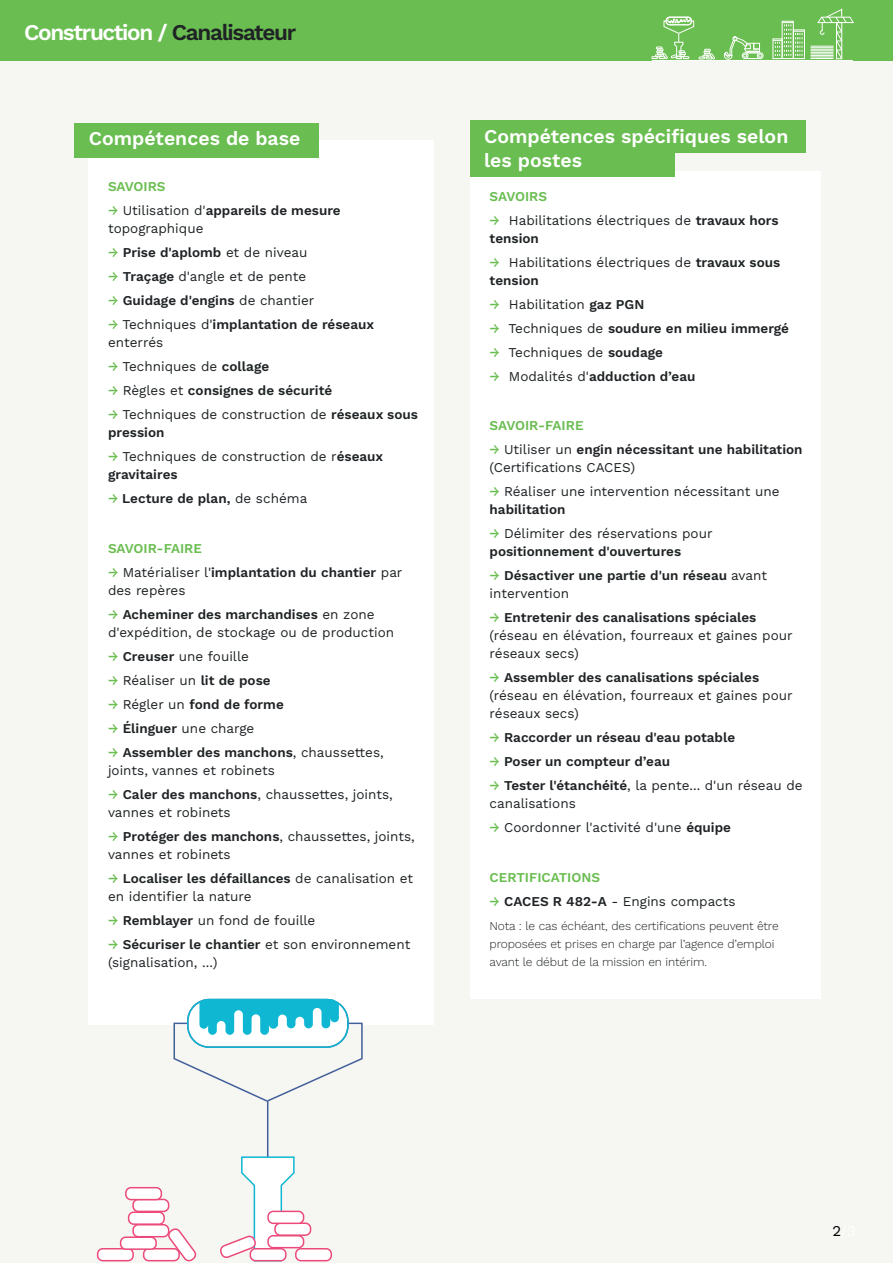
<style>
.page{position:relative;width:893px;height:1263px;background:#f6f6f3}
.page>*{position:absolute;margin:0;border:0;box-sizing:border-box;transform-origin:0 0}
.t1{font:600 22.5px "Work Sans";letter-spacing:-.06em;color:#fff}
.t2{font:600 19.5px/23.4px "Work Sans";color:#fff}
.t3{font:13.5px/18px "Work Sans";color:#1f2325}
.t4{font:600 13.5px/18px "Work Sans";color:#1f2325}
.t5{font:600 13.5px "Work Sans";color:#6abd51}
.t6{font:300 12px/18px "Work Sans";letter-spacing:-.01em;color:#1f2325}
.s1{color:#1f2325}
.s2{font-weight:500;color:#6abd51}
.s3{font-weight:600}
.s4{font-weight:400}
</style>
<div class="page">
<div style="left:470px;top:172px;width:351px;height:827px;background:#fff"></div>
<div style="left:89px;top:140px;width:345px;height:884px;background:#fff"></div>
<div style="left:74px;top:123px;width:244px;height:34px;background:#6abd51"></div>
<div style="left:0;top:0;width:893px;height:61px;background:#6abd51"></div>
<div style="left:793px;top:29px;width:12px;height:30px;border:1px solid #fff"></div>
<div style="left:782px;top:21px;width:12px;height:38px;border:1px solid #fff"></div>
<div style="left:772px;top:38px;width:11px;height:21px;border:1px solid #fff"></div>
<svg style="left:773px;top:22px;width:31px;height:34px"></svg>
<svg style="left:810px;top:8px;width:44px;height:52px"></svg>
<div style="left:757px;top:52px;width:6px;height:7px;border:1px solid #fff;border-radius:50%"></div>
<svg style="left:724px;top:36px;width:38px;height:24px"></svg>
<div style="left:753px;top:43px;width:7px;height:7px;border:1px solid #fff"></div>
<hr style="left:652px;top:60px;width:201px;height:1px;background:#fff">
<svg style="left:652px;top:17px;width:63px;height:43px"></svg>
<div style="left:470px;top:120px;width:336px;height:33px;background:#6abd51"></div>
<div style="left:470px;top:143px;width:204px;height:34px;background:#6abd51"></div>
<hr style="left:267px;top:1101px;width:1px;height:56px;background:#415f99">
<svg style="left:173px;top:999px;width:190px;height:104px"></svg>
<div style="left:187px;top:999px;width:162px;height:49px;border:2px solid #0fb7d3;border-radius:22px"></div>
<div style="left:296px;top:1249px;width:35px;height:12px;background:#fff;border-radius:5px"></div>
<div style="left:295px;top:1248px;width:37px;height:13px;border:2px solid #ec4a7a;border-radius:5px"></div>
<div style="left:275px;top:1223px;width:36px;height:12px;background:#fff;border-radius:5px"></div>
<div style="left:274px;top:1222px;width:37px;height:14px;border:2px solid #ec4a7a;border-radius:5px"></div>
<div style="left:144px;top:1249px;width:35px;height:12px;background:#fff;border-radius:5px"></div>
<div style="left:143px;top:1248px;width:37px;height:13px;border:2px solid #ec4a7a;border-radius:5px"></div>
<svg style="left:166px;top:1228px;width:31px;height:34px"></svg>
<div style="left:98px;top:1249px;width:35px;height:12px;background:#fff;border-radius:5px"></div>
<div style="left:97px;top:1248px;width:37px;height:13px;border:2px solid #ec4a7a;border-radius:5px"></div>
<div style="left:121px;top:1237px;width:35px;height:12px;background:#fff;border-radius:5px"></div>
<div style="left:120px;top:1236px;width:37px;height:14px;border:2px solid #ec4a7a;border-radius:5px"></div>
<div style="left:268px;top:1211px;width:36px;height:12px;background:#fff;border-radius:5px"></div>
<div style="left:267px;top:1210px;width:37px;height:14px;border:2px solid #ec4a7a;border-radius:5px"></div>
<div style="left:133px;top:1225px;width:36px;height:12px;background:#fff;border-radius:5px"></div>
<div style="left:132px;top:1224px;width:37px;height:13px;border:2px solid #ec4a7a;border-radius:5px"></div>
<div style="left:129px;top:1212px;width:35px;height:12px;background:#fff;border-radius:5px"></div>
<div style="left:128px;top:1211px;width:37px;height:14px;border:2px solid #ec4a7a;border-radius:5px"></div>
<div style="left:133px;top:1199px;width:36px;height:12px;background:#fff;border-radius:5px"></div>
<div style="left:132px;top:1199px;width:37px;height:13px;border:2px solid #ec4a7a;border-radius:5px"></div>
<div style="left:126px;top:1188px;width:35px;height:11px;background:#fff;border-radius:5px"></div>
<div style="left:125px;top:1187px;width:37px;height:13px;border:2px solid #ec4a7a;border-radius:5px"></div>
<div style="left:268px;top:1236px;width:36px;height:11px;background:#fff;border-radius:5px"></div>
<div style="left:267px;top:1235px;width:37px;height:13px;border:2px solid #ec4a7a;border-radius:5px"></div>
<svg style="left:220px;top:1156px;width:75px;height:106px"></svg>
<h1 class="t1" style="left:24px;top:15px;width:274px">Construction / <span class="s1">Canalisateur</span></h1>
<h2 class="t2" style="left:89px;top:126px;width:213px">Compétences de base</h2>
<p class="t5" style="left:108px;top:176px;width:59px">SAVOIRS</p>
<p class="t3" style="left:108px;top:201px;width:234px"><span class="s2">→</span> Utilisation d'<span class="s3">appareils de mesure </span>topographique</p>
<p class="t4" style="left:108px;top:243px;width:201px"><span class="s2">→</span> Prise d'aplomb <span class="s4">et de niveau</span></p>
<p class="t3" style="left:108px;top:267px;width:200px"><span class="s2">→</span> <span class="s3">Traçage</span> d'angle et de pente</p>
<p class="t4" style="left:108px;top:291px;width:208px"><span class="s2">→</span> Guidage d'engins <span class="s4">de chantier</span></p>
<p class="t4" style="left:108px;top:315px;width:268px"><span class="s2">→</span> <span class="s4">Techniques d'</span>implantation de réseaux <span class="s4">enterrés</span></p>
<p class="t3" style="left:108px;top:357px;width:163px"><span class="s2">→</span> Techniques de <span class="s3">collage</span></p>
<p class="t4" style="left:108px;top:381px;width:226px"><span class="s2">→</span> <span class="s4">Règles et</span> consignes de sécurité</p>
<p class="t3" style="left:108px;top:405px;width:311px"><span class="s2">→</span> Techniques de construction de <span class="s3">réseaux sous pression</span></p>
<p class="t3" style="left:108px;top:447px;width:277px"><span class="s2">→</span> Techniques de construction de r<span class="s3">éseaux gravitaires</span></p>
<p class="t4" style="left:108px;top:489px;width:201px"><span class="s2">→</span> Lecture de plan, <span class="s4">de schéma</span></p>
<p class="t5" style="left:108px;top:538px;width:95px">SAVOIR-FAIRE</p>
<p class="t3" style="left:108px;top:563px;width:296px"><span class="s2">→</span> Matérialiser l'<span class="s3">implantation du chantier</span> par des repères</p>
<p class="t3" style="left:108px;top:605px;width:288px"><span class="s2">→</span> <span class="s3">Acheminer des marchandises</span> en zone d'expédition, de stockage ou de production</p>
<p class="t3" style="left:108px;top:647px;width:142px"><span class="s2">→</span> <span class="s3">Creuser</span> une fouille</p>
<p class="t3" style="left:108px;top:671px;width:164px"><span class="s2">→</span> Réaliser un <span class="s3">lit de pose</span></p>
<p class="t4" style="left:108px;top:695px;width:177px"><span class="s2">→</span> <span class="s4">Régler un</span> fond de forme</p>
<p class="t3" style="left:108px;top:719px;width:148px"><span class="s2">→</span> <span class="s3">Élinguer</span> une charge</p>
<p class="t3" style="left:108px;top:743px;width:277px"><span class="s2">→</span> <span class="s3">Assembler des manchons</span>, chaussettes, joints, vannes et robinets</p>
<p class="t3" style="left:108px;top:785px;width:286px"><span class="s2">→</span> <span class="s3">Caler des manchons</span>, chaussettes, joints, vannes et robinets</p>
<p class="t3" style="left:108px;top:827px;width:308px"><span class="s2">→</span> <span class="s3">Protéger des manchons</span>, chaussettes, joints, vannes et robinets</p>
<p class="t3" style="left:108px;top:869px;width:307px"><span class="s2">→</span> <span class="s3">Localiser les défaillances</span> de canalisation et en identifier la nature</p>
<p class="t3" style="left:108px;top:911px;width:209px"><span class="s2">→</span> <span class="s3">Remblayer</span> un fond de fouille</p>
<p class="t3" style="left:108px;top:935px;width:304px"><span class="s2">→</span> <span class="s3">Sécuriser le chantier</span> et son environnement (signalisation, ...)</p>
<h2 class="t2" style="left:484px;top:124px;width:306px">Compétences spécifiques selon les postes</h2>
<p class="t5" style="left:490px;top:186px;width:59px">SAVOIRS</p>
<p class="t3" style="left:490px;top:211px;width:291px"><span class="s2">→</span> Habilitations électriques de <span class="s3">travaux hors tension</span></p>
<p class="t3" style="left:490px;top:253px;width:292px"><span class="s2">→</span> Habilitations électriques de <span class="s3">travaux sous tension</span></p>
<p class="t3" style="left:490px;top:295px;width:156px"><span class="s2">→</span> Habilitation <span class="s3">gaz PGN</span></p>
<p class="t4" style="left:490px;top:319px;width:301px"><span class="s2">→</span> <span class="s4">Techniques de</span> soudure en milieu immergé</p>
<p class="t3" style="left:490px;top:343px;width:175px"><span class="s2">→</span> Techniques de <span class="s3">soudage</span></p>
<p class="t4" style="left:490px;top:367px;width:207px"><span class="s2">→</span> <span class="s4">Modalités d'</span>adduction d’eau</p>
<p class="t5" style="left:490px;top:415px;width:95px">SAVOIR-FAIRE</p>
<p class="t3" style="left:490px;top:440px;width:315px"><span class="s2">→</span> Utiliser un <span class="s3">engin nécessitant une habilitation </span>(Certifications CACES)</p>
<p class="t3" style="left:490px;top:482px;width:291px"><span class="s2">→</span> Réaliser une intervention nécessitant une <span class="s3">habilitation</span></p>
<p class="t3" style="left:490px;top:524px;width:224px"><span class="s2">→</span> Délimiter des réservations pour <span class="s3">positionnement d'ouvertures</span></p>
<p class="t4" style="left:490px;top:566px;width:279px"><span class="s2">→</span> Désactiver une partie d'un réseau <span class="s4">avant intervention</span></p>
<p class="t3" style="left:490px;top:608px;width:305px"><span class="s2">→</span> <span class="s3">Entretenir des canalisations spéciales </span>(réseau en élévation, fourreaux et gaines pour réseaux secs)</p>
<p class="t3" style="left:490px;top:668px;width:305px"><span class="s2">→</span> <span class="s3">Assembler des canalisations spéciales </span>(réseau en élévation, fourreaux et gaines pour réseaux secs)</p>
<p class="t4" style="left:490px;top:728px;width:247px"><span class="s2">→</span> Raccorder un réseau d'eau potable</p>
<p class="t4" style="left:490px;top:752px;width:182px"><span class="s2">→</span> Poser un compteur d’eau</p>
<p class="t3" style="left:490px;top:776px;width:314px"><span class="s2">→</span> <span class="s3">Tester l'étanchéité</span>, la pente... d'un réseau de canalisations</p>
<p class="t3" style="left:490px;top:818px;width:243px"><span class="s2">→</span> Coordonner l'activité d'une <span class="s3">équipe</span></p>
<p class="t5" style="left:490px;top:867px;width:112px">CERTIFICATIONS</p>
<p class="t3" style="left:490px;top:892px;width:248px"><span class="s2">→</span> <span class="s3">CACES R 482-A</span> - Engins compacts</p>
<p class="t6" style="left:490px;top:916px;width:291px">Nota : le cas échéant, des certifications peuvent être proposées et prises en charge par l’agence d’emploi avant le début de la mission en intérim.</p>
</div>
